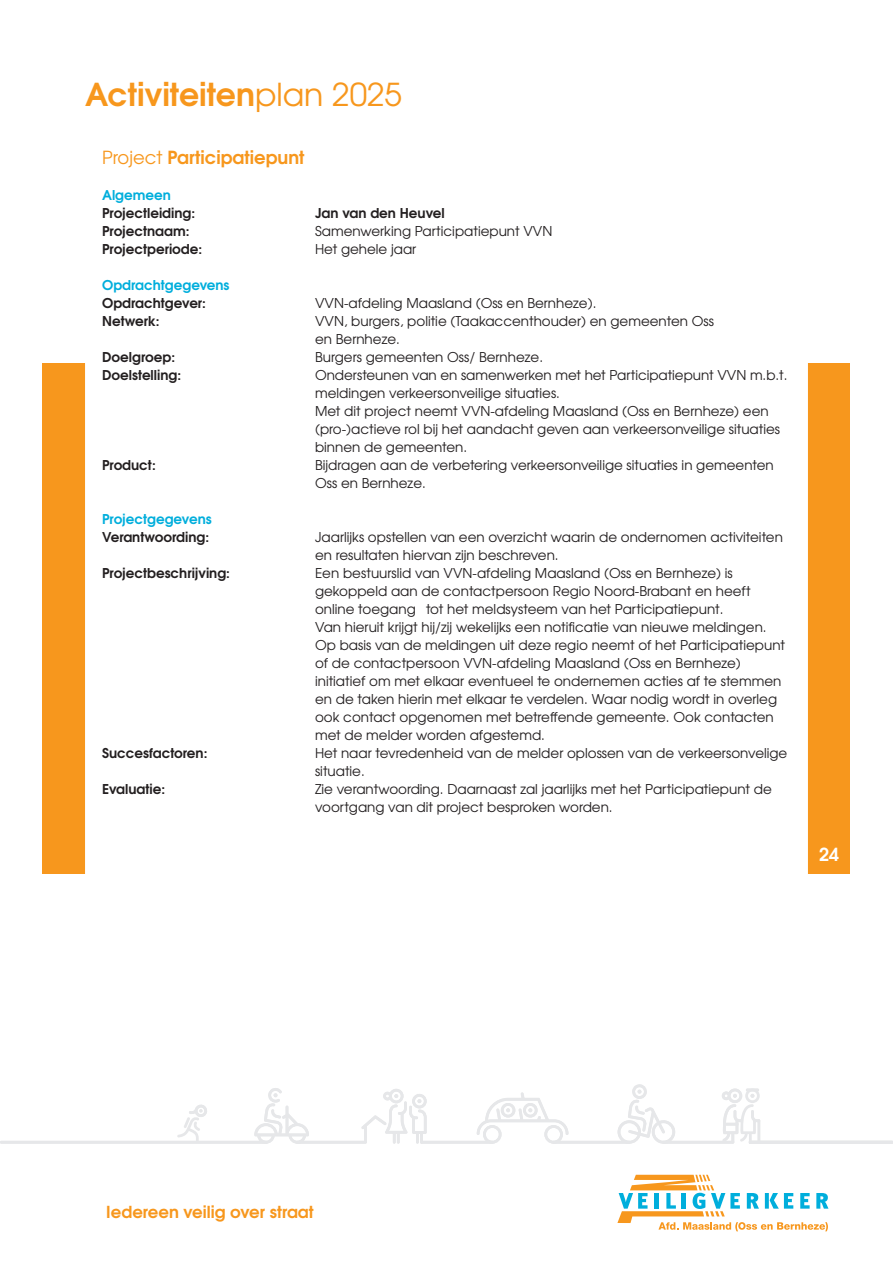
<style>
.page{position:relative;width:893px;height:1263px;background:#fff}
.page>*{position:absolute;margin:0;border:0;box-sizing:border-box;transform-origin:0 0}
.t1{font:700 31.5px "Te X Gyre Adventor";color:#f7971d}
.t2{font:700 18px "Te X Gyre Adventor";color:#f7971d}
.t3{font:700 18px "Te X Gyre Adventor";color:#fff}
.t4{font:700 16.5px "Te X Gyre Adventor";color:#f7971d}
.t5{font:13.5px/18px "Te X Gyre Adventor";color:#231f20}
.t6{font:700 13.5px "Te X Gyre Adventor";color:#231f20}
.t7{font:700 13.5px "Te X Gyre Adventor";color:#00aedc}
.s1{font-weight:400}
</style>
<div class="page">
<svg style="left:617px;top:1175px;width:211px;height:56px"></svg>
<div style="left:43px;top:363px;width:807px;height:510px;background:#f7971d"></div>
<div style="left:85px;top:361px;width:723px;height:524px;background:#fff"></div>
<hr style="left:0;top:1141px;width:267px;height:3px;background:#e6e7e9">
<svg style="left:177px;top:1084px;width:716px;height:60px"></svg>
<h1 class="t1" style="left:85px;top:68px;width:318px">Activiteiten<span class="s1">plan 2025</span></h1>
<h2 class="t2" style="left:102px;top:141px;width:204px"><span class="s1">Project</span> Participatiepunt</h2>
<p class="t7" style="left:102px;top:183px;width:70px">Algemeen</p>
<p class="t6" style="left:102px;top:201px;width:95px">Projectleiding:</p>
<p class="t6" style="left:315px;top:201px;width:131px">Jan van den Heuvel</p>
<p class="t6" style="left:102px;top:219px;width:89px">Projectnaam:</p>
<p class="t5" style="left:315px;top:221px;width:239px">Samenwerking Participatiepunt VVN</p>
<p class="t6" style="left:102px;top:237px;width:102px">Projectperiode:</p>
<p class="t5" style="left:315px;top:239px;width:103px">Het gehele jaar</p>
<p class="t7" style="left:102px;top:273px;width:129px">Opdrachtgegevens</p>
<p class="t6" style="left:102px;top:291px;width:105px">Opdrachtgever:</p>
<p class="t5" style="left:315px;top:293px;width:283px">VVN-afdeling Maasland (Oss en Bernheze).</p>
<p class="t6" style="left:102px;top:309px;width:59px">Netwerk:</p>
<p class="t5" style="left:315px;top:311px;width:400px">VVN, burgers, politie (Taakaccenthouder) en gemeenten Oss en Bernheze.</p>
<p class="t6" style="left:102px;top:345px;width:75px">Doelgroep:</p>
<p class="t5" style="left:315px;top:347px;width:230px">Burgers gemeenten Oss/ Bernheze.</p>
<p class="t6" style="left:102px;top:363px;width:81px">Doelstelling:</p>
<p class="t5" style="left:315px;top:365px;width:474px">Ondersteunen van en samenwerken met het Participatiepunt VVN m.b.t. meldingen verkeersonveilige situaties.<br>Met dit project neemt VVN-afdeling Maasland (Oss en Bernheze) een (pro-)actieve rol bij het aandacht geven aan verkeersonveilige situaties binnen de gemeenten.</p>
<p class="t6" style="left:102px;top:453px;width:55px">Product:</p>
<p class="t5" style="left:315px;top:455px;width:460px">Bijdragen aan de verbetering verkeersonveilige situaties in gemeenten<br>Oss en Bernheze.</p>
<p class="t7" style="left:102px;top:507px;width:111px">Projectgegevens</p>
<p class="t6" style="left:102px;top:525px;width:109px">Verantwoording:</p>
<p class="t5" style="left:315px;top:527px;width:469px">Jaarlijks opstellen van een overzicht waarin de ondernomen activiteiten en resultaten hiervan zijn beschreven.</p>
<p class="t6" style="left:102px;top:561px;width:129px">Projectbeschrijving:</p>
<p class="t5" style="left:315px;top:563px;width:472px">Een bestuurslid van VVN-afdeling Maasland (Oss en Bernheze) is gekoppeld aan de contactpersoon Regio Noord-Brabant en heeft online toegang tot het meldsysteem van het Participatiepunt.<br>Van hieruit krijgt hij/zij wekelijks een notificatie van nieuwe meldingen.<br>Op basis van de meldingen uit deze regio neemt of het Participatiepunt of de contactpersoon VVN-afdeling Maasland (Oss en Bernheze) initiatief om met elkaar eventueel te ondernemen acties af te stemmen en de taken hierin met elkaar te verdelen. Waar nodig wordt in overleg ook contact opgenomen met betreffende gemeente. Ook contacten met de melder worden afgestemd.</p>
<p class="t6" style="left:102px;top:741px;width:107px">Succesfactoren:</p>
<p class="t5" style="left:315px;top:743px;width:474px">Het naar tevredenheid van de melder oplossen van de verkeersonvelige situatie.</p>
<p class="t6" style="left:102px;top:777px;width:65px">Evaluatie:</p>
<p class="t5" style="left:315px;top:779px;width:458px">Zie verantwoording. Daarnaast zal jaarlijks met het Participatiepunt de voortgang van dit project besproken worden.</p>
<h2 class="t3" style="left:819px;top:839px;width:22px">24</h2>
<p class="t4" style="left:106px;top:1197px;width:209px">Iedereen veilig over straat</p>
</div>
